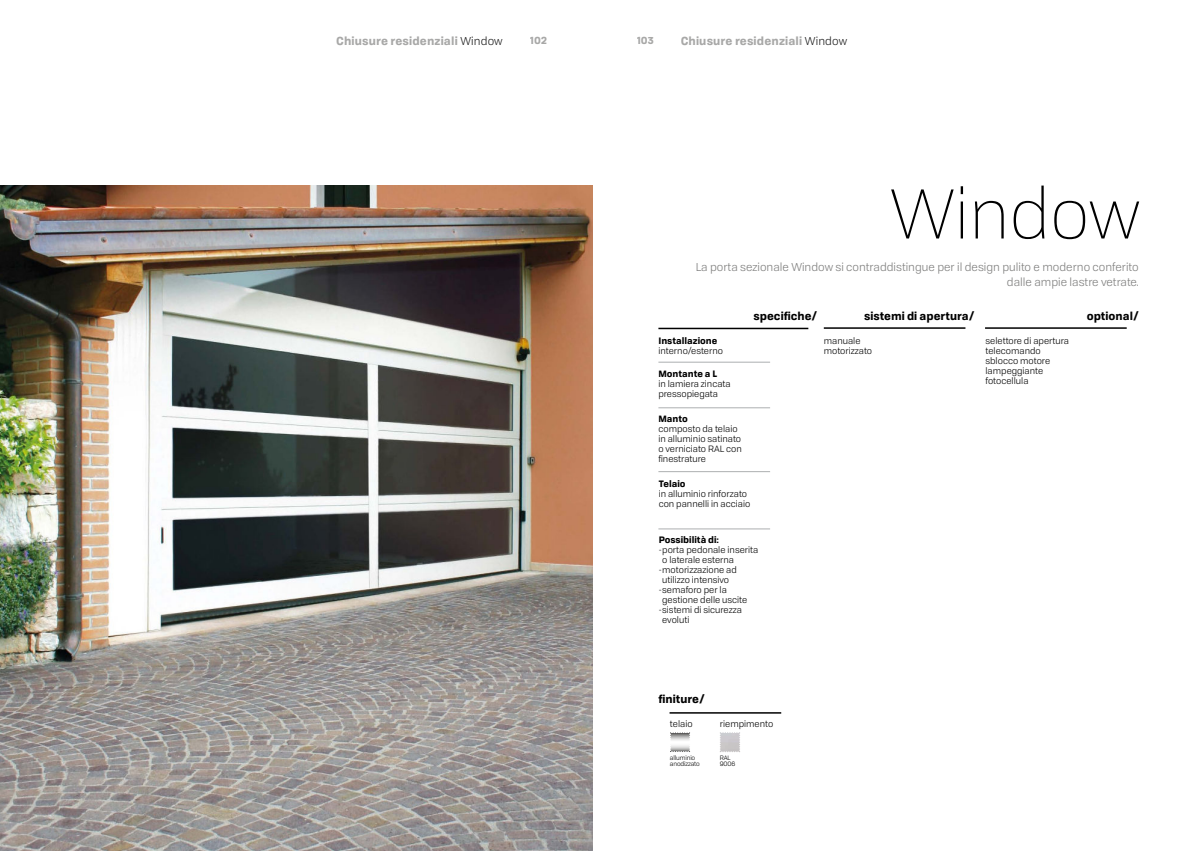
<style>
.page{position:relative;width:1184px;height:851px;background:#fff}
.page>*{position:absolute;margin:0;border:0;box-sizing:border-box;transform-origin:0 0}
.t1{font:300 69.62px "Tofino";color:#000}
.t2{font:11.25px/15px "Tofino";color:#7e7e7d;text-align:right}
.t3{font:700 11.25px "Tofino";letter-spacing:.01em;color:#9d9d9c}
.t4{font:700 11px "Tofino";color:#000}
.t5{font:700 10px "Tofino";letter-spacing:.01em;color:#9d9d9c}
.t6{font:9px/10px "Tofino";color:#000}
.t7{font:700 9px "Tofino";color:#000}
.t8{font:6.25px/6.2px "Tofino";letter-spacing:-.02em;color:#000}
.s1{font-weight:400;color:#000}
</style>
<div class="page">
<hr style="left:658px;top:528px;width:112px;height:1px;background:#acafb0">
<img style="left:0;top:185px;width:592px;height:665px">
<hr style="left:658px;top:362px;width:112px;height:1px;background:#acafb0">
<hr style="left:658px;top:407px;width:112px;height:1px;background:#acafb0">
<hr style="left:658px;top:471px;width:112px;height:1px;background:#acafb0">
<hr style="left:658px;top:327px;width:150px;height:2px;background:#000">
<hr style="left:823px;top:327px;width:142px;height:2px;background:#000">
<hr style="left:985px;top:327px;width:141px;height:2px;background:#000">
<hr style="left:669px;top:712px;width:112px;height:1px;background:#000">
<svg style="left:670px;top:732px;width:20px;height:20px"></svg>
<img style="left:720px;top:732px;width:20px;height:20px">
<p class="t3" style="left:336px;top:35px;width:168px">Chiusure residenziali <span class="s1">Window</span></p>
<p class="t5" style="left:530px;top:35px;width:18px">102</p>
<p class="t5" style="left:637px;top:35px;width:18px">103</p>
<p class="t3" style="left:680px;top:35px;width:168px">Chiusure residenziali <span class="s1">Window</span></p>
<h1 class="t1" style="left:890px;top:185px;width:251px">Window</h1>
<p class="t2" style="left:695px;top:260px;width:444px">La porta sezionale Window si contraddistingue per il design pulito e moderno conferito dalle ampie lastre vetrate.</p>
<p class="t4" style="left:753px;top:306px;width:65px">specifiche/</p>
<p class="t4" style="left:864px;top:311px;width:112px">sistemi di apertura/</p>
<p class="t4" style="left:1086px;top:311px;width:53px">optional/</p>
<p class="t7" style="left:658px;top:337px;width:61px">Installazione</p>
<p class="t6" style="left:658px;top:346px;width:66px">interno/esterno</p>
<p class="t6" style="left:823px;top:336px;width:50px">manuale motorizzato</p>
<p class="t6" style="left:985px;top:336px;width:85px">selettore di apertura telecomando sblocco motore lampeggiante fotocellula</p>
<p class="t7" style="left:658px;top:370px;width:60px">Montante a L</p>
<p class="t6" style="left:658px;top:379px;width:74px">in lamiera zincata pressopiegata</p>
<p class="t7" style="left:658px;top:414px;width:31px">Manto</p>
<p class="t6" style="left:658px;top:424px;width:85px">composto da telaio in alluminio satinato o verniciato RAL con finestrature</p>
<p class="t7" style="left:658px;top:480px;width:28px">Telaio</p>
<p class="t6" style="left:658px;top:489px;width:93px">in alluminio rinforzato con pannelli in acciaio</p>
<p class="t7" style="left:658px;top:535px;width:62px">Possibilità di:</p>
<p class="t6" style="left:662px;top:545px;width:98px;text-indent:-4px">- porta pedonale inserita o laterale esterna</p>
<p class="t6" style="left:658px;top:565px;width:80px;text-align:center">- motorizzazione ad utilizzo intensivo</p>
<p class="t6" style="left:662px;top:585px;width:87px;text-indent:-4px">- semaforo per la gestione delle uscite</p>
<p class="t6" style="left:662px;top:605px;width:81px;text-indent:-4px">- sistemi di sicurezza evoluti</p>
<p class="t4" style="left:658px;top:690px;width:48px">finiture/</p>
<p class="t6" style="left:670px;top:719px;width:24px">telaio</p>
<p class="t6" style="left:720px;top:718px;width:55px">riempimento</p>
<p class="t8" style="left:670px;top:755px;width:31px">alluminio anodizzato</p>
<p class="t8" style="left:720px;top:755px;width:17px">RAL<br>9006</p>
</div>
